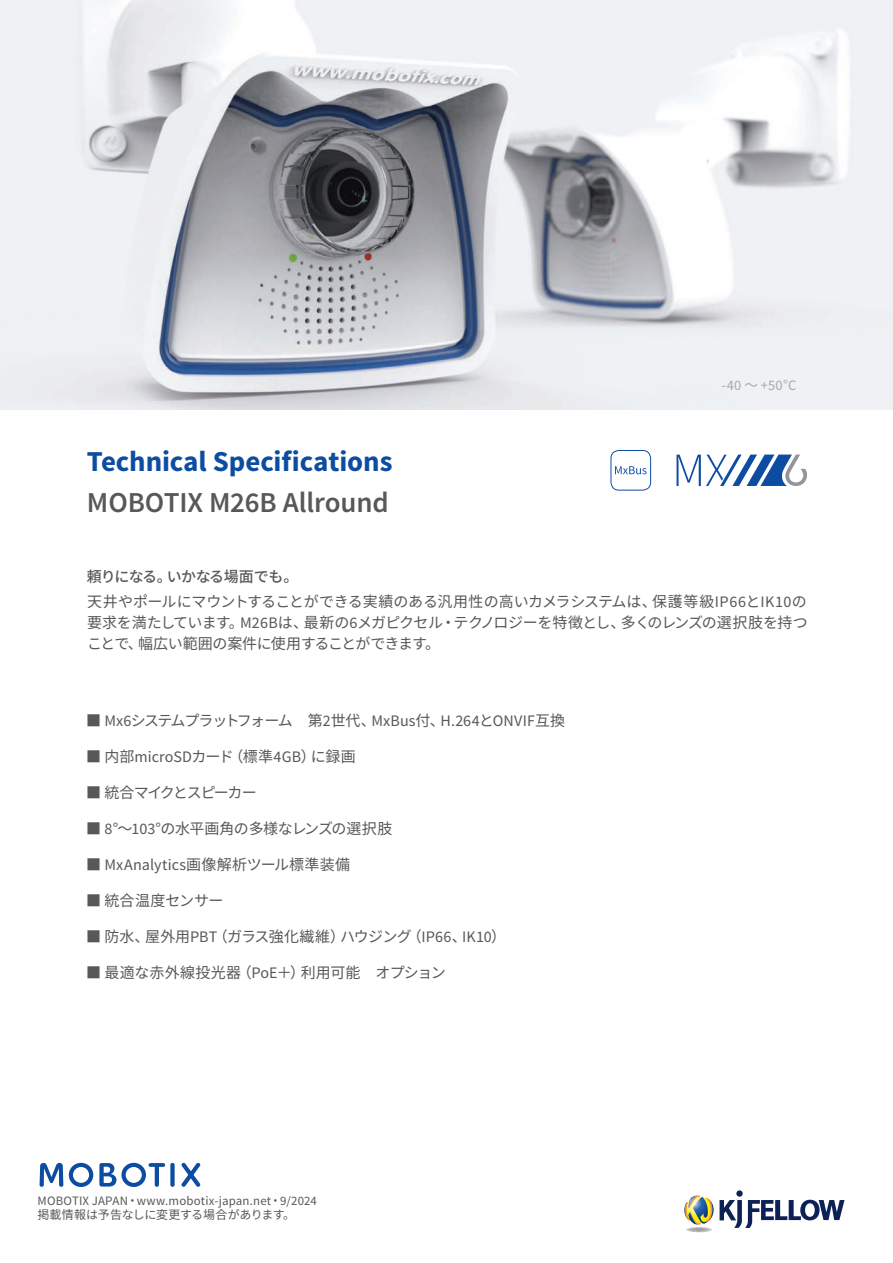
<style>
.page{position:relative;width:893px;height:1263px;background:#fff}
.page>*{position:absolute;margin:0;border:0;box-sizing:border-box;transform-origin:0 0}
.t1{font:700 28.95px "Source Sans Pro";letter-spacing:-.005em;color:#0d4da1}
.t2{font:600 28.95px "Source Sans Pro";letter-spacing:-.005em;color:#57585a}
.t3{font:15px/21px "Noto Sans CJ Kjp";letter-spacing:-.03em;color:#57585a;text-align:justify}
.t4{font:15px "Noto Sans CJ Kjp";letter-spacing:-.1em;color:#57585a}
.t5{font:15px "Noto Sans CJ Kjp";letter-spacing:-.005em;color:#57585a}
.t6{font:15px "Noto Sans CJ Kjp";color:#57585a}
.t7{font:15px "Noto Sans CJ Kjp";letter-spacing:.015em;color:#57585a}
.t8{font:500 15px "Noto Sans CJ Kjp";letter-spacing:-.04em;color:#57585a}
.t9{font:15px "Noto Sans CJ Kjp";letter-spacing:-.08em;color:#57585a}
.t10{font:14.4px "Source Sans Pro";color:#a8a9ad}
.t11{font:12.9px "Source Sans Pro";letter-spacing:.01em;color:#57585a}
.t12{font:12px "Noto Sans CJ Kjp";letter-spacing:-.015em;color:#57585a}
.s1{font-family:"Noto Sans CJ Kjp";font-size:13.5px}
.s2{font-family:"Source Sans Pro";font-size:16.05px}
.s3{font-family:"Noto Sans CJ Kjp";font-size:12px}
</style>
<div class="page">
<img style="left:0;top:0;width:893px;height:410px">
<svg style="left:676px;top:455px;width:131px;height:31px"></svg>
<div style="left:610px;top:450px;width:41px;height:41px;border:1px solid #0d4da1;border-radius:8px"></div>
<svg style="left:615px;top:466px;width:32px;height:8px"></svg>
<div style="left:736px;top:1190px;width:7px;height:7px;background:#0c2156;border-radius:3px"></div>
<svg style="left:684px;top:1195px;width:160px;height:33px"></svg>
<svg style="left:686px;top:1227px;width:26px;height:5px"></svg>
<svg style="left:40px;top:1163px;width:23px;height:24px"></svg>
<div style="left:170px;top:1163px;width:5px;height:24px;background:#0d4da1;border-radius:2px"></div>
<svg style="left:181px;top:1163px;width:19px;height:24px"></svg>
<svg style="left:69px;top:1163px;width:24px;height:24px"></svg>
<svg style="left:99px;top:1163px;width:66px;height:24px"></svg>
<h1 class="t1" style="left:87px;top:443px;width:307px">Technical Specifications</h1>
<h1 class="t2" style="left:87px;top:484px;width:303px">MOBOTIX M26B Allround</h1>
<p class="t8" style="left:87px;top:568px;width:213px">頼りになる。いかなる場面でも。</p>
<p class="t10" style="left:721px;top:376px;width:76px">-40 <span class="s1">～</span> +50<span class="s1">°</span>C</p>
<p class="t3" style="left:87px;top:591px;width:722px">天井やポールにマウントすることができる実績のある汎用性の高いカメラシステムは、保護等級<span class="s2">IP66</span>と<span class="s2">IK10</span>の要求を満たしています。<span class="s2">M26B</span>は、最新の<span class="s2">6</span>メガピクセル・テクノロジーを特徴とし、多くのレンズの選択肢を持つことで、幅広い範囲の案件に使用することができます。</p>
<p class="t4" style="left:86px;top:712px;width:480px">■ <span class="s2">Mx6</span>システムプラットフォーム　第<span class="s2">2</span>世代、<span class="s2">MxBus</span>付、<span class="s2">H.264</span>と<span class="s2">ONVIF</span>互換</p>
<p class="t5" style="left:86px;top:748px;width:271px">■ 内部<span class="s2">microSD</span>カード（標準<span class="s2">4GB</span>）に録画</p>
<p class="t9" style="left:86px;top:784px;width:172px">■ 統合マイクとスピーカー</p>
<p class="t3" style="left:86px;top:818px;width:308px">■ <span class="s2">8</span>°～<span class="s2">103</span>°の水平画角の多様なレンズの選択肢</p>
<p class="t7" style="left:86px;top:856px;width:265px">■ <span class="s2">MxAnalytics</span>画像解析ツール標準装備</p>
<p class="t5" style="left:86px;top:892px;width:139px">■ 統合温度センサー</p>
<p class="t3" style="left:86px;top:926px;width:421px">■ 防水、屋外用<span class="s2">PBT</span>（ガラス強化繊維）ハウジング（<span class="s2">IP66</span>、<span class="s2">IK10</span>）</p>
<p class="t6" style="left:86px;top:964px;width:361px">■ 最適な赤外線投光器（<span class="s2">PoE</span>＋）利用可能　オプション</p>
<p class="t11" style="left:38px;top:1192px;width:281px">MOBOTIX JAPAN<span class="s3">・</span>www.mobotix-japan.net<span class="s3">・</span>9/2024</p>
<p class="t12" style="left:38px;top:1208px;width:259px">掲載情報は予告なしに変更する場合があります。</p>
</div>
